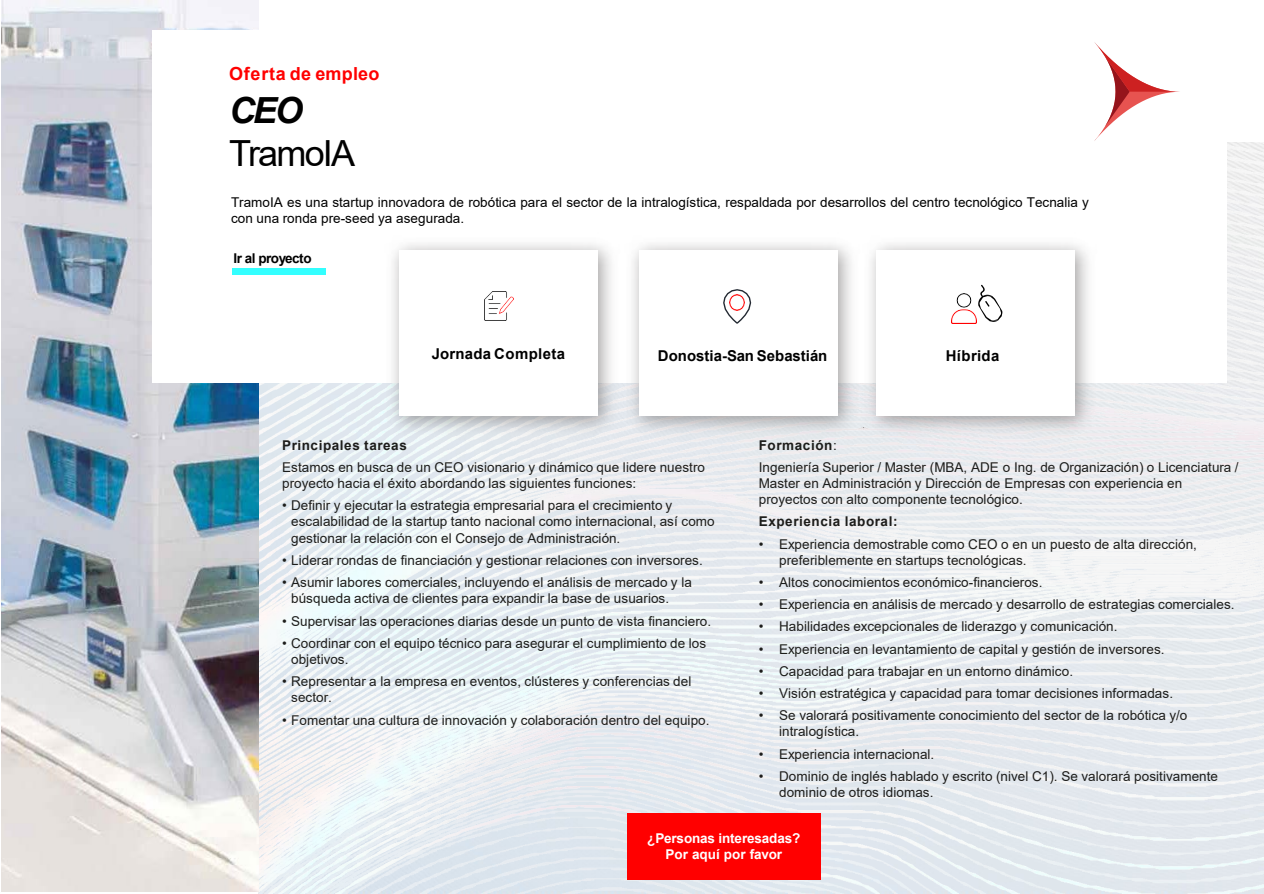
<style>
.page{position:relative;width:1264px;height:894px;background:#fff}
.page>*{position:absolute;margin:0;border:0;box-sizing:border-box;transform-origin:0 0}
.t1{font:36px "Arial";letter-spacing:-.05em;color:#000}
.t2{font:italic 700 36px "Arial";color:#000}
.t3{font:700 18px "Arial";letter-spacing:.015em;color:#f00}
.t4{font:700 15px "Arial";letter-spacing:.01em;color:#000}
.t5{font:13.5px/16.2px "Arial";letter-spacing:.005em;color:#1d1d1b}
.t6{font:13.5px/16.2px "Arial";letter-spacing:.005em;color:#000}
.t7{font:700 13.5px "Arial";letter-spacing:.04em;color:#1d1d1b}
.t8{font:700 13.5px/16.2px "Arial";letter-spacing:-.01em;color:#fff;text-align:center}
.t9{font:700 13.5px "Arial";letter-spacing:-.035em;color:#000}
.s1{font-weight:400}
</style>
<div class="page">
<img style="left:258px;top:143px;width:1005px;height:750px">
<img style="left:268px;top:747px;width:995px;height:146px">
<img style="left:2px;top:0;width:256px;height:891px">
<div style="left:152px;top:30px;width:1074px;height:352px;background:#fff"></div>
<svg style="left:1094px;top:42px;width:86px;height:99px"></svg>
<img style="left:380px;top:243px;width:240px;height:199px">
<div style="left:399px;top:250px;width:198px;height:165px;background:#fff"></div>
<img style="left:620px;top:243px;width:236px;height:199px">
<div style="left:639px;top:250px;width:198px;height:165px;background:#fff"></div>
<img style="left:856px;top:243px;width:245px;height:199px">
<div style="left:876px;top:250px;width:198px;height:165px;background:#fff"></div>
<img style="left:484px;top:291px;width:29px;height:30px">
<svg style="left:723px;top:289px;width:28px;height:35px"></svg>
<img style="left:729px;top:295px;width:15px;height:15px">
<div style="left:627px;top:813px;width:193px;height:66px;background:#f00"></div>
<div style="left:232px;top:268px;width:93px;height:6px;background:#3ff"></div>
<img style="left:951px;top:293px;width:25px;height:30px">
<svg style="left:978px;top:285px;width:24px;height:37px"></svg>
<p class="t3" style="left:229px;top:61px;width:152px">Oferta de empleo</p>
<p class="t2" style="left:229px;top:86px;width:75px">CEO</p>
<p class="t1" style="left:229px;top:128px;width:128px">TramoIA</p>
<p class="t6" style="left:231px;top:194px;width:859px">TramoIA es una startup innovadora de robótica para el sector de la intralogística, respaldada por desarrollos del centro tecnológico Tecnalia y con una ronda pre-seed ya asegurada.</p>
<p class="t9" style="left:233px;top:249px;width:80px">Ir al proyecto</p>
<p class="t4" style="left:431px;top:343px;width:135px">Jornada Completa</p>
<p class="t4" style="left:657px;top:345px;width:171px">Donostia-San Sebastián</p>
<p class="t4" style="left:945px;top:344px;width:55px">Híbrida</p>
<p class="t7" style="left:282px;top:435px;width:126px">Principales tareas</p>
<p class="t5" style="left:282px;top:458px;width:424px">Estamos en busca de un CEO visionario y dinámico que lidere nuestro proyecto hacia el éxito abordando las siguientes funciones:</p>
<p class="t5" style="left:291px;top:497px;width:425px;text-indent:-9px">• Definir y ejecutar la estrategia empresarial para el crecimiento y escalabilidad de la startup tanto nacional como internacional, así como gestionar la relación con el Consejo de Administración.</p>
<p class="t5" style="left:282px;top:551px;width:422px">• Liderar rondas de financiación y gestionar relaciones con inversores.</p>
<p class="t5" style="left:291px;top:574px;width:402px;text-indent:-9px">• Asumir labores comerciales, incluyendo el análisis de mercado y la búsqueda activa de clientes para expandir la base de usuarios.</p>
<p class="t5" style="left:282px;top:612px;width:430px">• Supervisar las operaciones diarias desde un punto de vista financiero.</p>
<p class="t5" style="left:291px;top:634px;width:416px;text-indent:-9px">• Coordinar con el equipo técnico para asegurar el cumplimiento de los objetivos.</p>
<p class="t5" style="left:291px;top:673px;width:401px;text-indent:-9px">• Representar a la empresa en eventos, clústeres y conferencias del sector.</p>
<p class="t5" style="left:282px;top:711px;width:429px">• Fomentar una cultura de innovación y colaboración dentro del equipo.</p>
<p class="t7" style="left:758px;top:435px;width:79px">Formación<span class="s1">:</span></p>
<p class="t5" style="left:758px;top:458px;width:481px">Ingeniería Superior / Master (MBA, ADE o Ing. de Organización) o Licenciatura /<br>Master en Administración y Dirección de Empresas con experiencia en proyectos con alto componente tecnológico.</p>
<p class="t7" style="left:758px;top:512px;width:140px">Experiencia laboral:</p>
<p class="t5" style="left:779px;top:535px;width:419px;text-indent:-20px">• Experiencia demostrable como CEO o en un puesto de alta dirección, preferiblemente en startups tecnológicas.</p>
<p class="t5" style="left:758px;top:574px;width:285px">• Altos conocimientos económico-financieros.</p>
<p class="t5" style="left:758px;top:596px;width:477px">• Experiencia en análisis de mercado y desarrollo de estrategias comerciales.</p>
<p class="t5" style="left:758px;top:618px;width:360px">• Habilidades excepcionales de liderazgo y comunicación.</p>
<p class="t5" style="left:758px;top:640px;width:407px">• Experiencia en levantamiento de capital y gestión de inversores.</p>
<p class="t5" style="left:758px;top:663px;width:316px">• Capacidad para trabajar en un entorno dinámico.</p>
<p class="t5" style="left:758px;top:685px;width:415px">• Visión estratégica y capacidad para tomar decisiones informadas.</p>
<p class="t5" style="left:779px;top:707px;width:410px;text-indent:-20px">• Se valorará positivamente conocimiento del sector de la robótica y/o intralogística.</p>
<p class="t5" style="left:758px;top:745px;width:177px">• Experiencia internacional.</p>
<p class="t5" style="left:779px;top:767px;width:440px;text-indent:-20px">• Dominio de inglés hablado y escrito (nivel C1). Se valorará positivamente dominio de otros idiomas.</p>
<p class="t8" style="left:647px;top:830px;width:155px">¿Personas interesadas?<br>Por aquí por favor</p>
</div>
